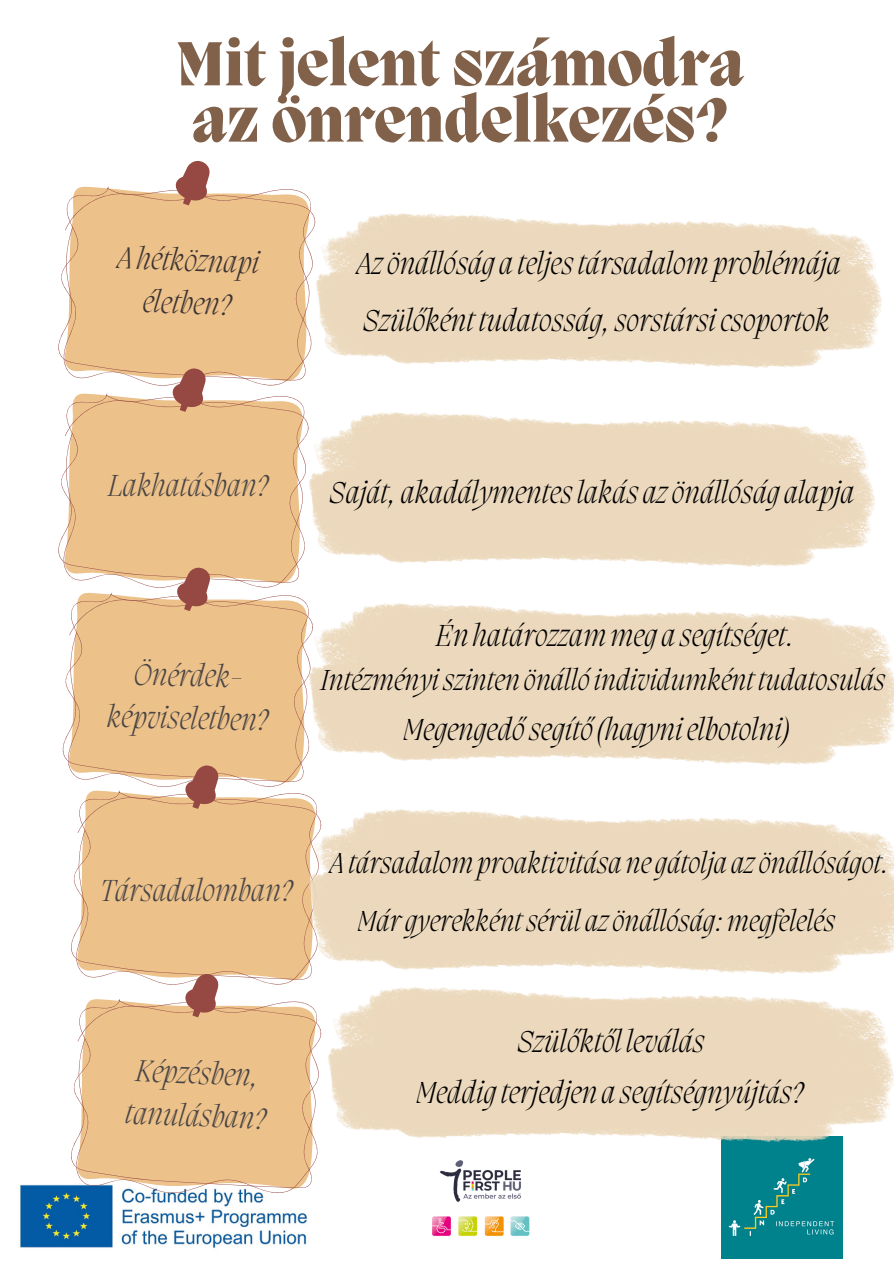
<style>
.page{position:relative;width:894px;height:1264px;background:#fff}
.page>*{position:absolute;margin:0;border:0;box-sizing:border-box;transform-origin:0 0}
.t1{font:800 63.75px/56.2px "Migra";color:#81614a}
.t2{font:italic 200 31.2px "Migra";color:#000}
.t3{font:italic 200 31.2px/42.8px "Migra";color:#494545}
.t4{font:italic 200 31.2px/42.8px "Migra";color:#3c3333;text-align:center}
.t5{font:italic 200 29.7px "Migra";color:#000}
</style>
<div class="page">
<img style="left:432px;top:1160px;width:98px;height:76px">
<img style="left:721px;top:1141px;width:121px;height:117px">
<img style="left:20px;top:1184px;width:287px;height:64px">
<svg style="left:60px;top:186px;width:254px;height:200px;background:#edc798"></svg>
<svg style="left:174px;top:160px;width:36px;height:45px"></svg>
<svg style="left:60px;top:393px;width:248px;height:195px;background:#edc799"></svg>
<svg style="left:171px;top:368px;width:35px;height:44px;background:#b77c69"></svg>
<svg style="left:65px;top:592px;width:244px;height:195px;background:#edc797"></svg>
<svg style="left:175px;top:567px;width:35px;height:44px;background:#b77a67"></svg>
<svg style="left:73px;top:790px;width:244px;height:195px;background:#edc695"></svg>
<svg style="left:184px;top:765px;width:35px;height:44px;background:#b77a66"></svg>
<svg style="left:73px;top:999px;width:247px;height:197px;background:#eac698"></svg>
<svg style="left:184px;top:973px;width:35px;height:44px;background:#b87f70"></svg>
<img style="left:316px;top:213px;width:565px;height:154px">
<img style="left:309px;top:412px;width:565px;height:155px">
<img style="left:328px;top:987px;width:565px;height:154px">
<img style="left:309px;top:603px;width:584px;height:161px">
<img style="left:309px;top:810px;width:584px;height:163px">
<p class="t1" style="left:176px;top:41px;width:569px">Mit jelent számodra az önrendelkezés?</p>
<h1 class="t4" style="left:118px;top:239px;width:143px;rotate:2deg">A hétköznapi életben?</h1>
<p class="t2" style="left:357px;top:249px;width:485px">Az önállóság a teljestársadalomproblémája</p>
<p class="t2" style="left:363px;top:306px;width:468px">Szülőként tudatosság,sorstársicsoportok</p>
<p class="t3" style="left:108px;top:467px;width:162px">Lakhatásban?</p>
<p class="t2" style="left:329px;top:478px;width:526px">Saját, akadálymenteslakás az önállóság alapja</p>
<p class="t3" style="left:134px;top:655px;width:117px;rotate:1deg">Önérdek-</p>
<p class="t3" style="left:107px;top:698px;width:163px;rotate:1deg">képviseletben?</p>
<p class="t2" style="left:436px;top:620px;width:360px">Én határozzammeg a segítséget.</p>
<p class="t5" style="left:321px;top:666px;width:566px">Intézményiszinten önálló individumként tudatosulás</p>
<p class="t2" style="left:403px;top:714px;width:388px">Megengedő segítő (hagynielbotolni)</p>
<p class="t3" style="left:100px;top:872px;width:194px">Társadalomban?</p>
<p class="t5" style="left:330px;top:849px;width:560px">A társadalomproaktivitása ne gátolja az önállóságot.</p>
<p class="t5" style="left:357px;top:907px;width:480px">Már gyerekkéntsérül az önállóság:megfelelés</p>
<p class="t3" style="left:127px;top:1051px;width:142px;rotate:2deg">Képzésben, tanulásban?</p>
<p class="t2" style="left:517px;top:1026px;width:189px">Szülőktől leválás</p>
<p class="t2" style="left:415px;top:1077px;width:389px">Meddig terjedjen a segítségnyújtás?</p>
</div>
